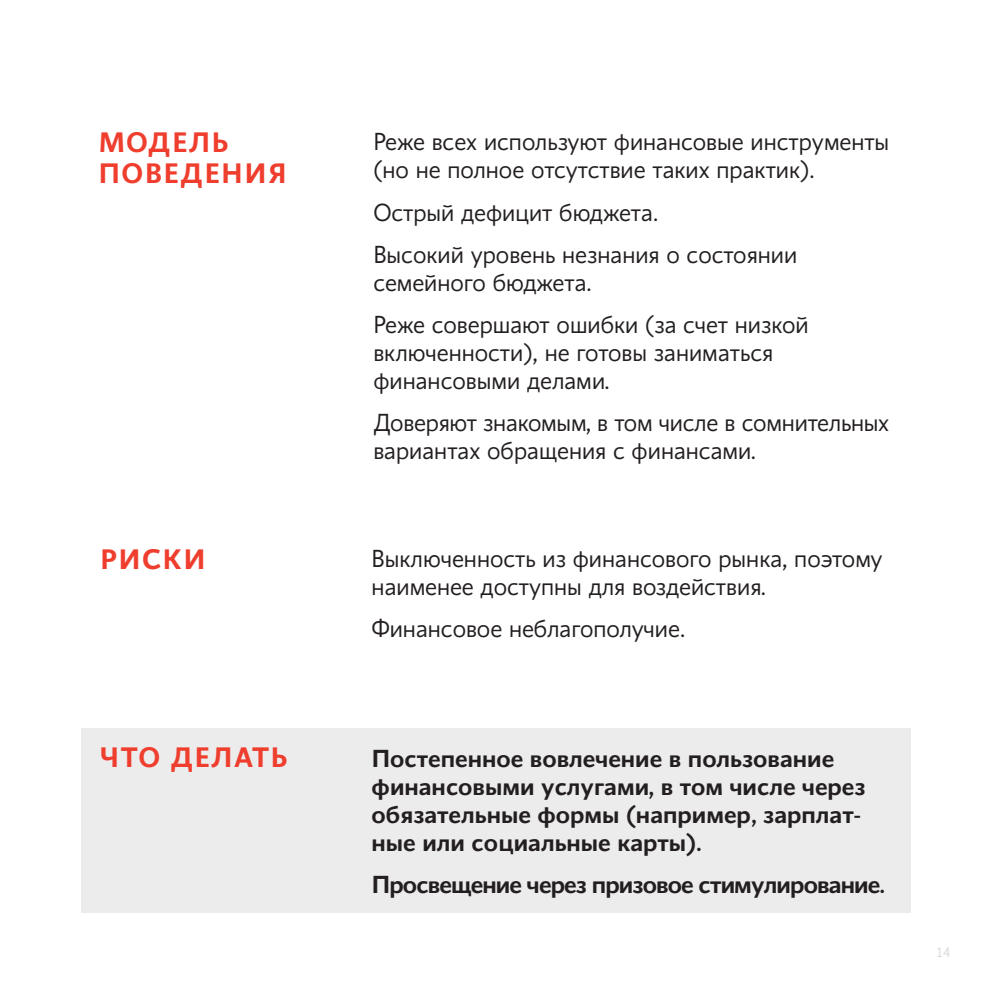
<style>
.page{position:relative;width:993px;height:993px;background:#fff}
.page>*{position:absolute;margin:0;border:0;box-sizing:border-box;transform-origin:0 0}
.t1{font:600 28px/31.5px "Conqueror Sans";letter-spacing:.05em;color:#ef3e2e}
.t2{font:300 24.5px/28px "Conqueror Sans";color:#231f20}
.t3{font:600 24.5px/28px "Conqueror Sans";color:#231f20}
.t4{font:600 24.5px "Conqueror Sans";letter-spacing:-.035em;color:#231f20}
.t5{font:300 14px "Conqueror Sans";color:#dadada}
</style>
<div class="page">
<div style="left:82px;top:727px;width:828px;height:185px;background:#edeced"></div>
<p class="t1" style="left:98px;top:127px;width:190px">МОДЕЛЬ<br>ПОВЕДЕНИЯ</p>
<p class="t2" style="left:373px;top:128px;width:517px">Реже всех используют финансовые инструменты (но не полное отсутствие таких практик).</p>
<p class="t2" style="left:373px;top:191px;width:425px;line-height:42px">Острый дефицит бюджета.<br>Высокий уровень незнания о состоянии</p>
<p class="t2" style="left:373px;top:261px;width:436px;line-height:42px">семейного бюджета.<br>Реже совершают ошибки (за счет низкой</p>
<p class="t2" style="left:373px;top:338px;width:401px">включенности), не готовы заниматься финансовыми делами.</p>
<p class="t2" style="left:373px;top:408px;width:517px">Доверяют знакомым, в том числе в сомнительных вариантах обращения с финансами.</p>
<p class="t1" style="left:100px;top:543px;width:107px">РИСКИ</p>
<p class="t2" style="left:371px;top:545px;width:512px">Выключенность из финансового рынка, поэтому наименее доступны для воздействия.</p>
<p class="t2" style="left:371px;top:615px;width:315px">Финансовое неблагополучие.</p>
<p class="t1" style="left:100px;top:741px;width:189px">ЧТО ДЕЛАТЬ</p>
<p class="t3" style="left:371px;top:744px;width:495px">Постепенное вовлечение в пользование финансовыми услугами, в том числе через обязательные формы (например, зарплат&shy;ные или социальные карты).</p>
<p class="t4" style="left:371px;top:869px;width:515px">Просвещение через призовое стимулирование.</p>
<p class="t5" style="left:935px;top:943px;width:15px">14</p>
</div>
